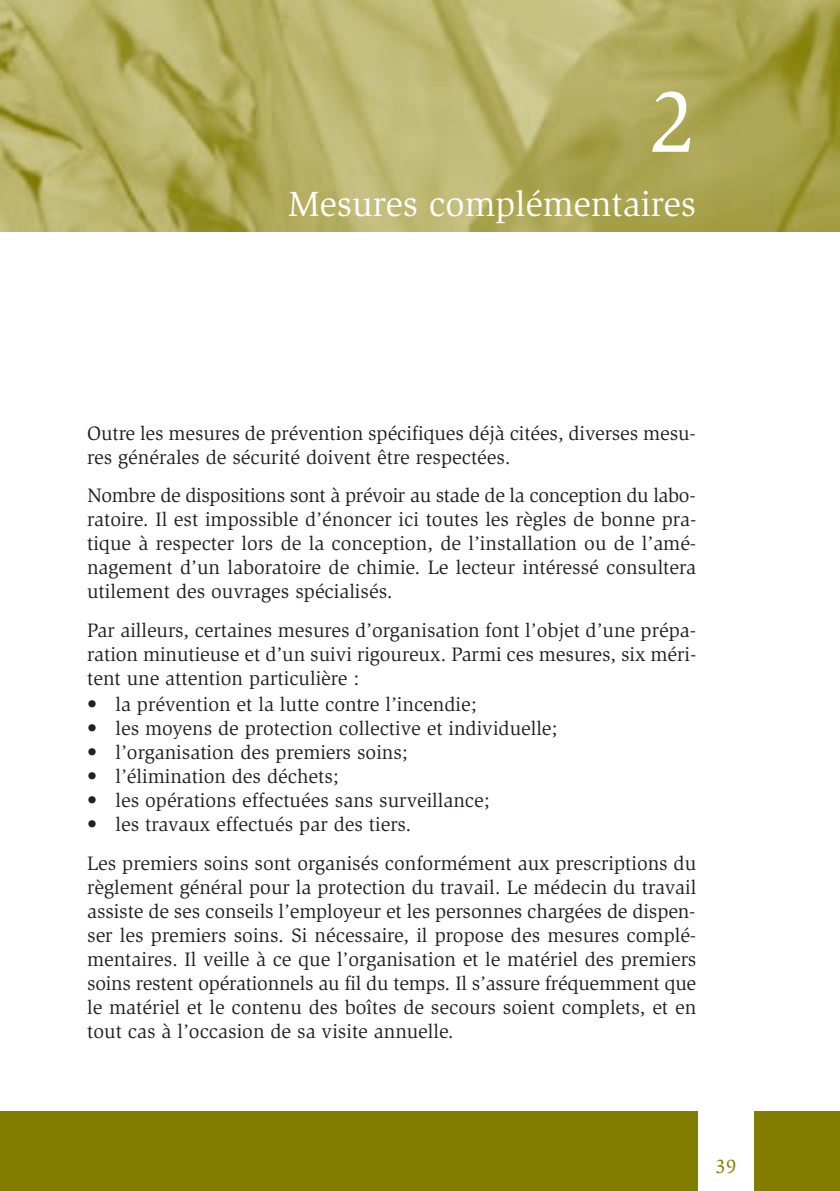
<style>
.page{position:relative;width:840px;height:1191px;background:#fff}
.page>*{position:absolute;margin:0;border:0;box-sizing:border-box;transform-origin:0 0}
.t1{font:90px "Slimbach";color:#fff}
.t2{font:36px "Slimbach";color:#fff}
.t3{font:20px/24px "Slimbach";color:#231f20;text-align:justify}
.t4{font:20px "Slimbach";color:#827c00}
</style>
<div class="page">
<div style="left:0;top:1111px;width:839px;height:80px;background:#827c00"></div>
<div style="left:697px;top:1111px;width:56px;height:80px;background:#fff"></div>
<img style="left:0;top:0;width:839px;height:231px">
<h1 class="t1" style="left:649px;top:87px;width:48px">2</h1>
<h2 class="t2" style="left:288px;top:190px;width:409px">Mesures complémentaires</h2>
<p class="t3" style="left:87px;top:423px;width:610px">Outre les mesures de prévention spécifiques déjà citées, diverses mesu&shy;res générales de sécurité doivent être respectées.</p>
<p class="t3" style="left:87px;top:485px;width:610px">Nombre de dispositions sont à prévoir au stade de la conception du labo&shy;ratoire. Il est impossible d’énoncer ici toutes les règles de bonne pra&shy;tique à respecter lors de la conception, de l’installation ou de l’amé&shy;nagement d’un laboratoire de chimie. Le lecteur intéressé consultera utilement des ouvrages spécialisés.</p>
<p class="t3" style="left:87px;top:619px;width:610px">Par ailleurs, certaines mesures d’organisation font l’objet d’une prépa&shy;ration minutieuse et d’un suivi rigoureux. Parmi ces mesures, six méri&shy;tent une attention particulière :</p>
<p class="t3" style="left:87px;top:694px;width:391px">• la prévention et la lutte contre l’incendie;</p>
<p class="t3" style="left:87px;top:718px;width:471px">• les moyens de protection collective et individuelle;</p>
<p class="t3" style="left:87px;top:742px;width:322px">• l’organisation des premiers soins;</p>
<p class="t3" style="left:87px;top:766px;width:253px">• l’élimination des déchets;</p>
<p class="t3" style="left:87px;top:790px;width:404px">• les opérations effectuées sans surveillance;</p>
<p class="t3" style="left:87px;top:807px;width:610px;line-height:38.2px">• les travaux effectués par des tiers.<br>Les premiers soins sont organisés conformément aux prescriptions du</p>
<p class="t3" style="left:87px;top:876px;width:610px">règlement général pour la protection du travail. Le médecin du travail assiste de ses conseils l’employeur et les personnes chargées de dispen&shy;ser les premiers soins. Si nécessaire, il propose des mesures complé&shy;mentaires. Il veille à ce que l’organisation et le matériel des premiers soins restent opérationnels au fil du temps. Il s’assure fréquemment que le matériel et le contenu des boîtes de secours soient complets, et en tout cas à l’occasion de sa visite annuelle.</p>
<p class="t4" style="left:715px;top:1159px;width:22px">39</p>
</div>
